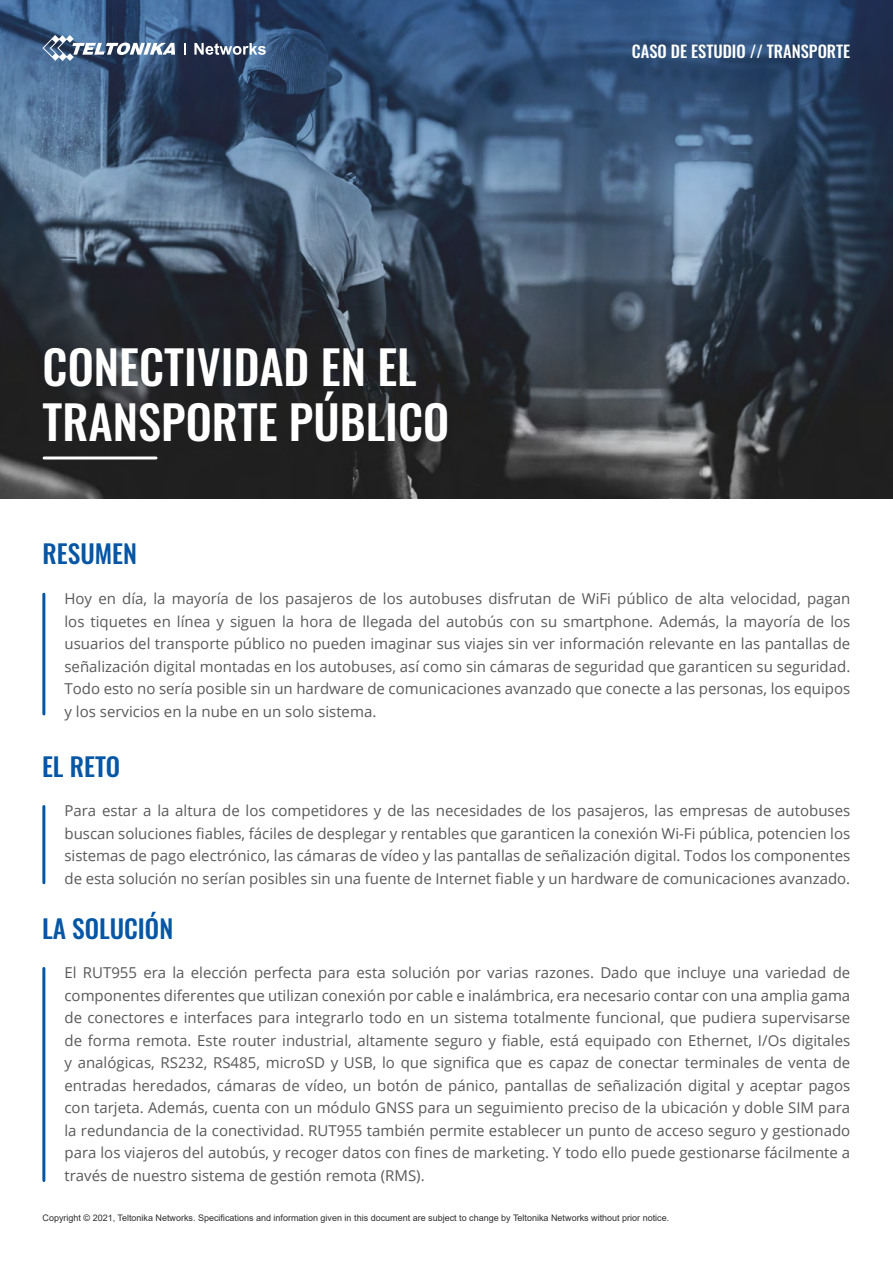
<style>
.page{position:relative;width:893px;height:1263px;background:#fff}
.page>*{position:absolute;margin:0;border:0;box-sizing:border-box;transform-origin:0 0}
.t1{font:500 46.5px/55.5px "Oswald";color:#fff}
.t2{font:500 25.5px "Oswald";color:#0556a5}
.t3{font:500 16.5px "Oswald";color:#fff}
.t4{font:15px/22.5px "Open Sans";color:#58595b;text-align:justify}
.t5{font:9px "Arial";color:#2e2e2f}
</style>
<div class="page">
<img style="left:0;top:0;width:893px;height:499px">
<hr style="left:42px;top:594px;width:3px;height:120px;background:#0556a5">
<hr style="left:42px;top:806px;width:3px;height:77px;background:#0556a5">
<hr style="left:42px;top:968px;width:3px;height:212px;background:#0556a5">
<hr style="left:44px;top:456px;width:112px;height:3px;background:#fff">
<svg style="left:43px;top:35px;width:132px;height:26px"></svg>
<svg style="left:185px;top:43px;width:1px;height:12px"></svg>
<svg style="left:194px;top:43px;width:72px;height:12px"></svg>
<h1 class="t1" style="left:43px;top:342px;width:408px">CONECTIVIDAD EN EL<br>TRANSPORTE PÚBLICO</h1>
<h2 class="t2" style="left:43px;top:540px;width:96px">RESUMEN</h2>
<p class="t3" style="left:632px;top:43px;width:220px">CASO DE ESTUDIO // TRANSPORTE</p>
<p class="t4" style="left:64px;top:587px;width:787px">Hoy en día, la mayoría de los pasajeros de los autobuses disfrutan de WiFi público de alta velocidad, pagan los tiquetes en línea y siguen la hora de llegada del autobús con su smartphone. Además, la mayoría de los usuarios del transporte público no pueden imaginar sus viajes sin ver información relevante en las pantallas de señalización digital montadas en los autobuses, así como sin cámaras de seguridad que garanticen su seguridad.<br>Todo esto no sería posible sin un hardware de comunicaciones avanzado que conecte a las personas, los equipos y los servicios en la nube en un solo sistema.</p>
<h2 class="t2" style="left:42px;top:753px;width:80px">EL RETO</h2>
<p class="t4" style="left:64px;top:799px;width:787px">Para estar a la altura de los competidores y de las necesidades de los pasajeros, las empresas de autobuses buscan soluciones fiables, fáciles de desplegar y rentables que garanticen la conexión Wi-Fi pública, potencien los sistemas de pago electrónico, las cámaras de vídeo y las pantallas de señalización digital. Todos los componentes de esta solución no serían posibles sin una fuente de Internet fiable y un hardware de comunicaciones avanzado.</p>
<h2 class="t2" style="left:42px;top:915px;width:133px">LA SOLUCIÓN</h2>
<p class="t4" style="left:64px;top:961px;width:787px">El RUT955 era la elección perfecta para esta solución por varias razones. Dado que incluye una variedad de componentes diferentes que utilizan conexión por cable e inalámbrica, era necesario contar con una amplia gama de conectores e interfaces para integrarlo todo en un sistema totalmente funcional, que pudiera supervisarse de forma remota. Este router industrial, altamente seguro y fiable, está equipado con Ethernet, I/Os digitales y analógicas, RS232, RS485, microSD y USB, lo que significa que es capaz de conectar terminales de venta de entradas heredados, cámaras de vídeo, un botón de pánico, pantallas de señalización digital y aceptar pagos con tarjeta. Además, cuenta con un módulo GNSS para un seguimiento preciso de la ubicación y doble SIM para la redundancia de la conectividad. RUT955 también permite establecer un punto de acceso seguro y gestionado para los viajeros del autobús, y recoger datos con fines de marketing. Y todo ello puede gestionarse fácilmente a través de nuestro sistema de gestión remota (RMS).</p>
<p class="t5" style="left:43px;top:1211px;width:628px">Copyright © 2021, Teltonika Networks. Specifications and information given in this document are subject to change by Teltonika Networks without prior notice.</p>
</div>
